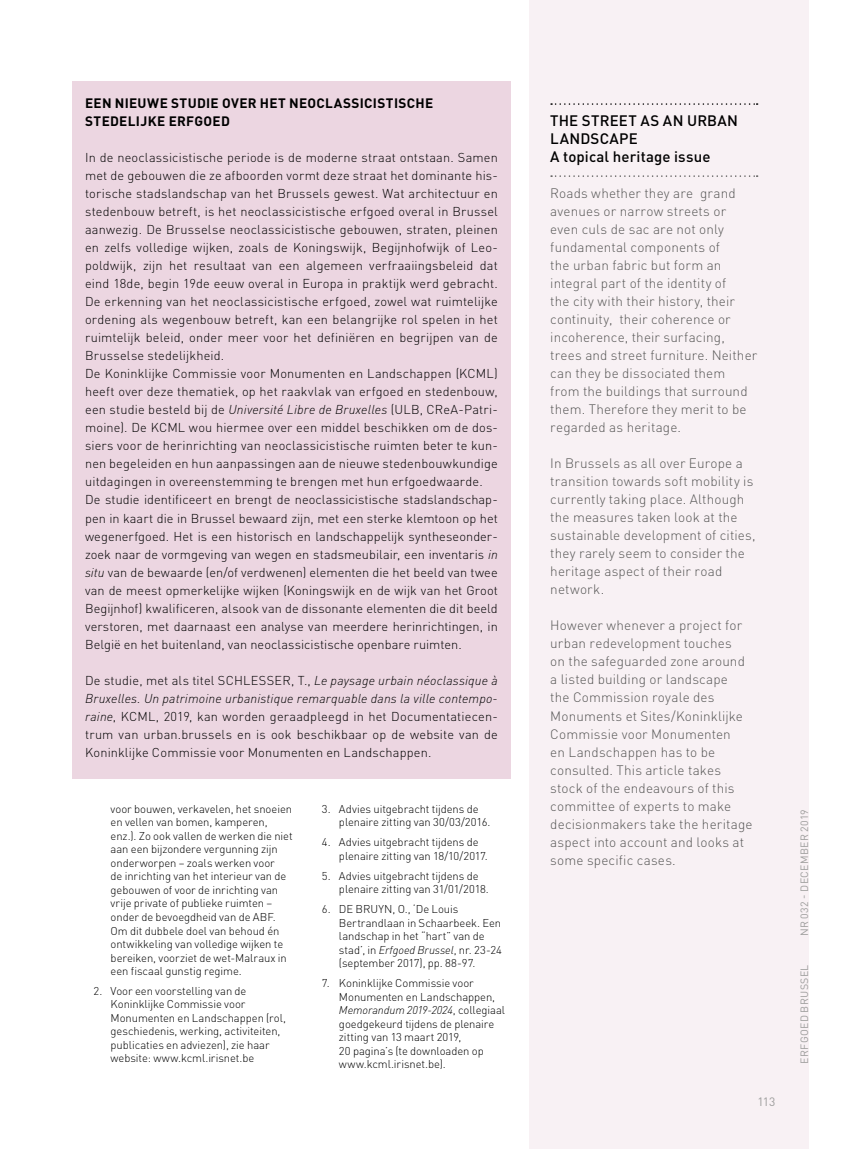
<style>
.page{position:relative;width:851px;height:1149px;background:#fff}
.page>*{position:absolute;margin:0;border:0;box-sizing:border-box;transform-origin:0 0}
.t1{font:500 15px/18px "DINOT";letter-spacing:.01em;color:#000}
.t2{font:300 13.5px/18px "DINOT";letter-spacing:.01em;color:#575756}
.t3{font:700 13.5px/18px "DINOT";letter-spacing:.025em;color:#000}
.t4{font:300 12.75px/18px "DINOT";letter-spacing:.01em;color:#000}
.t5{font:12px "DINOT";color:#9d9d9c}
.t6{font:300 11.25px/13.5px "DINOT";letter-spacing:-.005em;color:#000}
.t7{font:10.5px "DINOT";letter-spacing:.035em;color:#9d9d9c}
.s1{font-style:italic}
</style>
<div class="page">
<div style="left:529px;top:0;width:279px;height:1148px;background:#f8f1f4"></div>
<svg style="left:551px;top:103px;width:206px;height:2px"></svg>
<svg style="left:551px;top:175px;width:206px;height:2px"></svg>
<div style="left:72px;top:81px;width:438px;height:697px;background:#ecd6e1"></div>
<p class="t3" style="left:85px;top:94px;width:349px">EEN NIEUWE STUDIE OVER HET NEOCLASSICISTISCHE<br>STEDELIJKE ERFGOED</p>
<p class="t4" style="left:85px;top:148px;width:414px">In de neoclassicistische periode is de moderne straat ontstaan. Samen met de gebouwen die ze afboorden vormt deze straat het dominante his&shy;torische stadslandschap van het Brussels gewest. Wat architectuur en stedenbouw betreft, is het neoclassicistische erfgoed overal in Brussel aanwezig. De Brusselse neoclassicistische gebouwen, straten, pleinen en zelfs volledige wijken, zoals de Koningswijk, Begijnhofwijk of Leo&shy;poldwijk, zijn het resultaat van een algemeen verfraaiingsbeleid dat eind 18de, begin 19de eeuw overal in Europa in praktijk werd gebracht.<br>De erkenning van het neoclassicistische erfgoed, zowel wat ruimtelijke ordening als wegenbouw betreft, kan een belangrijke rol spelen in het ruimtelijk beleid, onder meer voor het definiëren en begrijpen van de Brusselse stedelijkheid.<br>De Koninklijke Commissie voor Monumenten en Landschappen (KCML) heeft over deze thematiek, op het raakvlak van erfgoed en stedenbouw, een studie besteld bij de <span class="s1">Université Libre de Bruxelles</span> (ULB, CReA-Patri&shy;moine). De KCML wou hiermee over een middel beschikken om de dos&shy;siers voor de herinrichting van neoclassicistische ruimten beter te kun&shy;nen begeleiden en hun aanpassingen aan de nieuwe stedenbouwkundige uitdagingen in overeenstemming te brengen met hun erfgoedwaarde.<br>De studie identificeert en brengt de neoclassicistische stadslandschap&shy;pen in kaart die in Brussel bewaard zijn, met een sterke klemtoon op het wegenerfgoed. Het is een historisch en landschappelijk syntheseonder&shy;zoek naar de vormgeving van wegen en stadsmeubilair, een inventaris <span class="s1">in situ</span> van de bewaarde (en/of verdwenen) elementen die het beeld van twee van de meest opmerkelijke wijken (Koningswijk en de wijk van het Groot Begijnhof) kwalificeren, alsook van de dissonante elementen die dit beeld verstoren, met daarnaast een analyse van meerdere herinrichtingen, in België en het buitenland, van neoclassicistische openbare ruimten.</p>
<p class="t4" style="left:85px;top:670px;width:414px;text-align:justify">De studie, met als titel SCHLESSER, T., <span class="s1">Le paysage urbain néoclassique à Bruxelles. Un patrimoine urbanistique remarquable dans la ville contempo&shy;raine</span>, KCML, 2019, kan worden geraadpleegd in het Documentatiecen&shy;trum van urban.brussels en is ook beschikbaar op de website van de Koninklijke Commissie voor Monumenten en Landschappen.</p>
<p class="t6" style="left:111px;top:801px;width:183px">voor bouwen, verkavelen, het snoeien en vellen van bomen, kamperen, enz.). Zo ook vallen de werken die niet aan een bijzondere vergunning zijn onderworpen – zoals werken voor<br>de inrichting van het interieur van de gebouwen of voor de inrichting van vrije private of publieke ruimten – onder de bevoegdheid van de ABF.<br>Om dit dubbele doel van behoud én ontwikkeling van volledige wijken te bereiken, voorziet de wet-Malraux in een fiscaal gunstig regime.</p>
<p class="t6" style="left:111px;top:983px;width:177px;text-indent:-17px">2. Voor een voorstelling van de Koninklijke Commissie voor Monumenten en Landschappen (rol, geschiedenis, werking, activiteiten, publicaties en adviezen), zie haar website: www.kcml.irisnet.be</p>
<p class="t6" style="left:339px;top:801px;width:153px;text-indent:-17px">3. Advies uitgebracht tijdens de plenaire zitting van 30/03/2016.</p>
<p class="t6" style="left:339px;top:835px;width:150px;text-indent:-17px">4. Advies uitgebracht tijdens de plenaire zitting van 18/10/2017.</p>
<p class="t6" style="left:339px;top:868px;width:151px;text-indent:-17px">5. Advies uitgebracht tijdens de plenaire zitting van 31/01/2018.</p>
<p class="t6" style="left:339px;top:901px;width:164px;text-indent:-17px">6. DE BRUYN, O., ‘De Louis<br>Bertrandlaan in Schaarbeek. Een landschap in het “hart” van de stad’, in <span class="s1">Erfgoed Brussel</span>, nr. 23-24 (september 2017), pp. 88-97.</p>
<p class="t6" style="left:339px;top:975px;width:167px;text-indent:-17px">7. Koninklijke Commissie voor<br>Monumenten en Landschappen,<br><span class="s1">Memorandum 2019-2024</span>, collegiaal goedgekeurd tijdens de plenaire zitting van 13 maart 2019,<br>20 pagina’s (te downloaden op www.kcml.irisnet.be).</p>
<p class="t1" style="left:550px;top:111px;width:189px">THE STREET AS AN URBAN<br>LANDSCAPE<br>A topical heritage issue</p>
<p class="t2" style="left:550px;top:184px;width:208px">Roads whether they are grand avenues or narrow streets or even culs de sac are not only fundamental components of<br>the urban fabric but form an integral part of the identity of<br>the city with their history, their continuity, their coherence or incoherence, their surfacing, trees and street furniture. Neither can they be dissociated them from the buildings that surround them. Therefore they merit to be regarded as heritage.</p>
<p class="t2" style="left:550px;top:454px;width:207px">In Brussels as all over Europe a transition towards soft mobility is currently taking place. Although the measures taken look at the sustainable development of cities, they rarely seem to consider the heritage aspect of their road network.</p>
<p class="t2" style="left:550px;top:616px;width:204px">However whenever a project for urban redevelopment touches<br>on the safeguarded zone around a listed building or landscape<br>the Commission royale des<br>Monuments et Sites/Koninklijke<br>Commissie voor Monumenten<br>en Landschappen has to be consulted. This article takes stock of the endeavours of this committee of experts to make decisionmakers take the heritage aspect into account and looks at some specific cases.</p>
<p class="t5" style="left:757px;top:1094px;width:19px">113</p>
<p class="t7" style="left:797px;top:935px;width:128px;rotate:-90deg">NR 032 - DECEMBER 2019</p>
<p class="t7" style="left:797px;top:1063px;width:101px;rotate:-90deg">ERFGOED BRUSSEL</p>
</div>
